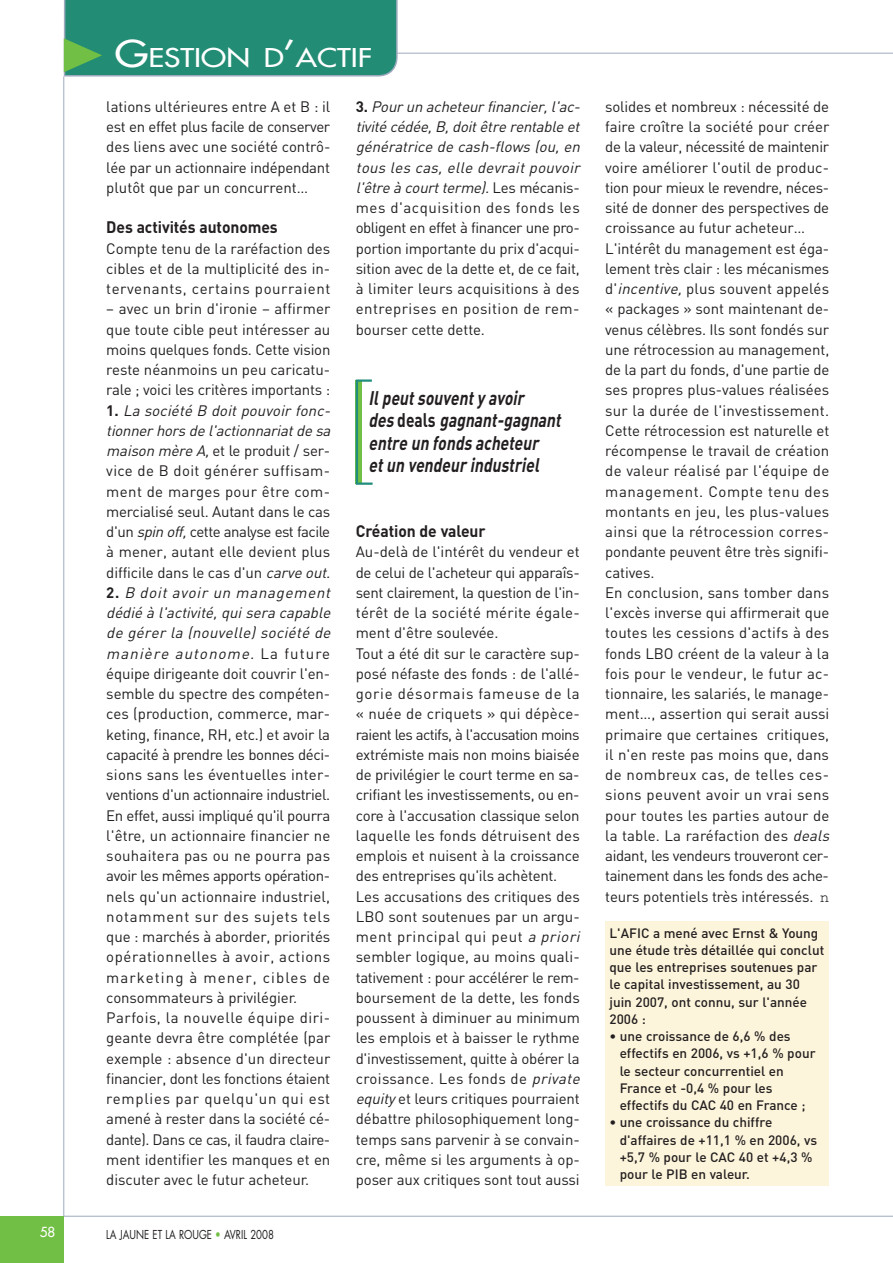
<style>
.page{position:relative;width:893px;height:1263px;background:#fff}
.page>*{position:absolute;margin:0;border:0;box-sizing:border-box;transform-origin:0 0}
.t1{font:25.2px "Futura";color:#fff;scale:1.2 1}
.t2{font:italic 19.5px/22.5px "DIN Bold Alternate";color:#231f20;scale:.8 1}
.t3{font:700 16.5px "DIN";letter-spacing:-.005em;color:#231f20;scale:.95 1}
.t4{font:15px/20.2px "DIN";letter-spacing:-.005em;color:#231f20}
.t5{font:500 13.5px/17.2px "DIN";color:#231f20}
.t6{font:13.5px "Futura";color:#fff}
.t7{font:12px "Futura";color:#231f20;scale:.8 1}
.s1{font-size:36px}
.s2{font-weight:700}
.s3{font-style:italic}
.s4{color:#71bf44}
.s5{font-style:normal}
.s6{font-family:"Courier"}
</style>
<div class="page">
<hr style="left:64px;top:53px;width:829px;height:1px;background:#9faabe">
<hr style="left:64px;top:1216px;width:829px;height:1px;background:#9faabe">
<hr style="left:63px;top:77px;width:1px;height:1139px;background:#9faabe">
<div style="left:0;top:1216px;width:64px;height:47px;background:#71bf44"></div>
<div style="left:64px;top:0;width:335px;height:77px;background:#228d74"></div>
<div style="left:605px;top:921px;width:224px;height:264px;background:#fdf5db"></div>
<svg style="left:355px;top:379px;width:18px;height:106px"></svg>
<h1 class="t1" style="left:115px;top:45px;width:216px"><span class="s1">G</span>ESTION D<span class="s1">’</span>ACTIF</h1>
<p class="t4" style="left:106px;top:96px;width:226px;text-align:justify">lations ultérieures entre A et B : il est en effet plus facile de conserver des liens avec une société contrô&shy;lée par un actionnaire indépendant plutôt que par un concurrent…</p>
<p class="t3" style="left:106px;top:218px;width:182px">Des activités autonomes</p>
<p class="t4" style="left:106px;top:238px;width:226px;text-align:justify">Compte tenu de la raréfaction des cibles et de la multiplicité des in&shy;tervenants, certains pourraient</p>
<p class="t4" style="left:106px;top:299px;width:229px">– avec un brin d'ironie – affirmer que toute cible peut intéresser au moins quelques fonds. Cette vision reste néanmoins un peu caricatu&shy;rale ; voici les critères importants :<br><span class="s2">1 .</span> <span class="s3">La société B doit pouvoir fonc&shy;tionnerhors de l'actionnariatde sa maison mère A,</span>et le produit / ser&shy;vice de B doit générer suffisam&shy;ment de marges pour être com&shy;mercialisé seul. Autant dans le cas d'un <span class="s3">spin off,</span>cette analyse est facile à mener, autant elle devient plus difficile dans le cas d'un <span class="s3">carve out.<br></span><span class="s2">2 .</span> <span class="s3">B doit avoir un management dédié à l'activité, qui sera capable de gérer la (nouvelle) société de manière autonome.</span> L a f u t u re équipe dirigeante doit couvrir l'en&shy;semble du spectre des compéten&shy;ces (production, commerce, mar&shy;keting, finance, RH, etc.) et avoir la capacité à prendre les bonnes déci&shy;sions sans les éventuelles inter&shy;ventions d'un actionnaire industriel.<br>En effet, aussi impliqué qu'il pourra l'être, un actionnaire financier ne souhaitera pas ou ne pourra pas avoir les mêmes apports opération&shy;nels qu'un actionnaire industriel, notamment sur des sujets tels que : marchés à aborder, priorités opérationnelles à avoir, actions marketing à mener, cibles de consommateurs à privilégier.<br>Parfois, la nouvelle équipe diri&shy;geante devra être complétée (par exemple : absence d'un directeur financier, dont les fonctions étaient remplies par quelqu'un qui est amené à rester dans la société cé&shy;dante). Dans ce cas, il faudra claire&shy;ment identifier les manques et en discuter avec le futur acheteur.</p>
<p class="t6" style="left:40px;top:1226px;width:17px">58</p>
<p class="t7" style="left:106px;top:1229px;width:211px">LA JAUNE ET LA ROUGE <span class="s4">•</span> AVRIL 2008</p>
<p class="t4" style="left:356px;top:96px;width:229px"><span class="s2">3 .</span> <span class="s3">Pourun acheteurfinancier,l'ac&shy;tivité cédée,B,doitêtre rentable et génératrice de cash-flows (ou, en tous les cas, elle devrait pouvoir l'être à courtterme).</span>L e s m é c a n i s - mes d'acquisition des fonds les obligent en effet à financer une pro&shy;portion importante du prix d'acqui&shy;sition avec de la dette et, de ce fait, à limiter leurs acquisitions à des entreprises en position de rem&shy;bourser cette dette.</p>
<h2 class="t2" style="left:369px;top:387px;width:246px">Ilpeutsouventy avoir<br>des <span class="s5">d e a l s</span> gag nant-gag nant entre un fonds acheteur etun vendeur industriel</h2>
<p class="t3" style="left:356px;top:522px;width:138px">Création de valeur</p>
<p class="t4" style="left:356px;top:542px;width:229px">Au-delà de l'intérêt du vendeur et de celui de l'acheteur qui apparaîs&shy;sent clairement, la question de l'in&shy;térêt de la société mérite égale&shy;ment d'être soulevée.<br>Tout a été dit sur le caractère sup&shy;posé néfaste des fonds : de l'allé&shy;gorie désormais fameuse de la « nuée de criquets » qui dépèce&shy;raient les actifs, à l'accusation moins extrémiste mais non moins biaisée de privilégier le court terme en sa&shy;crifiant les investissements, ou en&shy;core à l'accusation classique selon laquelle les fonds détruisent des emplois et nuisent à la croissance des entreprises qu'ils achètent.<br>Les accusations des critiques des LBO sont soutenues par un argu&shy;ment principal qui peut <span class="s3">apriori </span>sembler logique, au moins quali&shy;tativement : pour accélérer le rem&shy;boursement de la dette, les fonds poussent à diminuer au minimum les emplois et à baisser le rythme d'investissement, quitte à obérer la croissance. Les fonds de <span class="s3">private equity</span> et leurs critiques pourraient débattre philosophiquement long&shy;temps sans parvenir à se convain&shy;cre, même si les arguments à op&shy;poser aux critiques sont tout aussi</p>
<p class="t4" style="left:605px;top:96px;width:229px">solides et nombreux : nécessité de faire croître la société pour créer de la valeur, nécessité de maintenir voire améliorer l'outil de produc&shy;tion pour mieux le revendre, néces&shy;sité de donner des perspectives de croissance au futur acheteur… L'intérêt du management est éga&shy;lement très clair : les mécanismes d'<span class="s3">incentive,</span>plus souvent appelés « packages » sont maintenant de&shy;venus célèbres. Ils sont fondés sur une rétrocession au management, de la part du fonds, d'une partie de ses propres plus-values réalisées sur la durée de l'investissement.<br>Cette rétrocession est naturelle et récompense le travail de création de valeur réalisé par l'équipe de management. Compte tenu des montants en jeu, les plus-values ainsi que la rétrocession corres&shy;pondante peuvent être très signifi&shy;catives.<br>En conclusion, sans tomber dans l'excès inverse qui affirmerait que toutes les cessions d'actifs à des fonds LBO créent de la valeur à la fois pour le vendeur, le futur ac&shy;tionnaire, les salariés, le manage&shy;ment…, assertion qui serait aussi primaire que certaines critiques, il n'en reste pas moins que, dans de nombreux cas, de telles ces&shy;sions peuvent avoir un vrai sens pour toutes les parties autour de la table. La raréfaction des <span class="s3">deals </span>aidant, les vendeurs trouveront cer&shy;tainement dans les fonds des ache&shy;teurs potentiels très intéressés. <span class="s6">n</span></p>
<p class="t5" style="left:609px;top:924px;width:216px">L'AFIC a mené avec Ernst &amp; Young une étude très détaillée qui conclut que les entreprises soutenues par le capital investissement, au 30 juin 2007, ont connu, sur l'année<br>2006 :</p>
<p class="t5" style="left:620px;top:1028px;width:197px;text-indent:-10px">• une croissance de 6,6 % des effectifs en 2006, vs +1,6 % pour le secteur concurrentiel en<br>France et -0,4 % pour les effectifs du CAC 40 en France ;</p>
<p class="t5" style="left:620px;top:1114px;width:199px;text-indent:-10px">• une croissance du chiffre d'affaires de +11,1 % en 2006, vs +5,7 % pour le CAC 40 et +4,3 % pour le PIB en valeur.</p>
</div>
